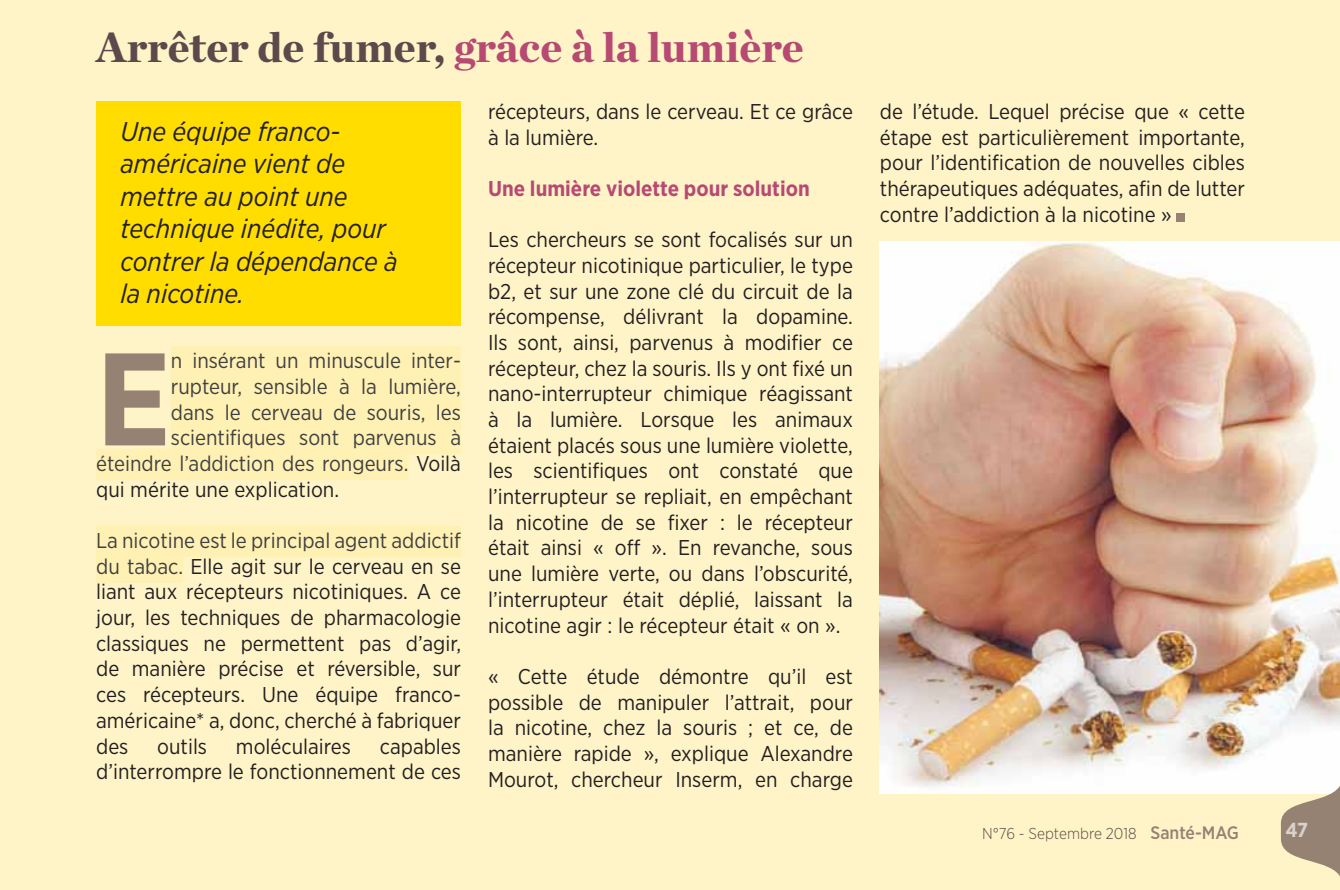
<style>
.page{position:relative;width:1340px;height:890px;background:#fff}
.page>*{position:absolute;margin:0;border:0;box-sizing:border-box;transform-origin:0 0}
.t1{font:700 131.4px "Gotham Narrow";color:#968273}
.t2{font:900 42.75px "Chronicle Deck";color:#5a4a4b}
.t3{font:italic 27px/32.4px "Gotham Narrow";color:#231f20}
.t4{font:21.38px/25.7px "Gotham Narrow";color:#231f20;text-align:justify}
.t5{font:21.38px "Gotham Narrow";color:#404041}
.t6{font:700 21.38px "Gotham Narrow";color:#b64a73}
.t7{font:700 20.25px "Gotham Narrow";color:#d9d1ca}
.t8{font:500 18px "Gotham Narrow";color:#968273}
.t9{font:300 15.75px "Gotham Narrow";color:#5b4a44}
.s1{color:#b64a73}
.s2{color:#231f20}
.s3{color:#404041}
</style>
<div class="page">
<div style="left:0;top:0;width:1339px;height:889px;background:#fff4c8"></div>
<div style="left:171px;top:346px;width:290px;height:31px;background:#fff0b4"></div>
<div style="left:171px;top:371px;width:290px;height:32px;background:#fff0b4"></div>
<div style="left:171px;top:397px;width:290px;height:31px;background:#fff0b4"></div>
<div style="left:171px;top:422px;width:290px;height:32px;background:#fff0b4"></div>
<div style="left:96px;top:448px;width:312px;height:32px;background:#fff0b4"></div>
<div style="left:96px;top:525px;width:365px;height:32px;background:#fff0b4"></div>
<div style="left:96px;top:551px;width:87px;height:31px;background:#fff0b4"></div>
<div style="left:96px;top:102px;width:364px;height:224px;background:#fd0"></div>
<img style="left:880px;top:241px;width:459px;height:552px">
<div style="left:1176px;top:213px;width:9px;height:9px;background:#968273"></div>
<svg style="left:1280px;top:721px;width:59px;height:154px;background:#d6ccc0"></svg>
<h2 class="t2" style="left:96px;top:30px;width:709px">Arrêter de fumer, <span class="s1">grâce à la lumière</span></h2>
<p class="t3" style="left:120px;top:117px;width:279px">Une équipe franco&shy;américaine vient de mettre au point une technique inédite, pour contrer la dépendance à la nicotine.</p>
<h1 class="t1" style="left:96px;top:345px;width:76px">E</h1>
<p class="t5" style="left:171px;top:351px;width:291px">n insérant un minuscule inter-</p>
<p class="t5" style="left:171px;top:377px;width:292px">rupteur, sensible à la lumière,</p>
<p class="t5" style="left:171px;top:402px;width:292px">dans le cerveau de souris, les</p>
<p class="t5" style="left:171px;top:428px;width:292px">scientifiques sont parvenus à</p>
<p class="t5" style="left:96px;top:454px;width:366px">éteindre l’addiction des rongeurs. <span class="s2">Voilà</span></p>
<p class="t4" style="left:96px;top:478px;width:244px">qui mérite une explication.</p>
<p class="t4" style="left:96px;top:529px;width:366px"><span class="s3">La nicotine est le principal agent addictif du tabac.</span> Elle agit sur le cerveau en se liant aux récepteurs nicotiniques. A ce jour, les techniques de pharmacologie classiques ne permettent pas d’agir, de manière précise et réversible, sur ces récepteurs. Une équipe franco&shy;américaine* a, donc, cherché à fabriquer des</p>
<p class="t4" style="left:157px;top:734px;width:51px">outils</p>
<p class="t4" style="left:236px;top:734px;width:117px">moléculaires</p>
<p class="t4" style="left:96px;top:734px;width:366px;text-align:right">capables<br>d’interrompre le fonctionnement de ces</p>
<p class="t4" style="left:488px;top:100px;width:366px">récepteurs, dans le cerveau. Et ce grâce à la lumière.</p>
<p class="t6" style="left:488px;top:180px;width:323px">Une lumière violette pour solution</p>
<p class="t4" style="left:488px;top:228px;width:366px">Les chercheurs se sont focalisés sur un récepteur nicotinique particulier, le type b2, et sur une zone clé du circuit de la récompense, délivrant la dopamine.<br>Ils sont, ainsi, parvenus à modifier ce récepteur, chez la souris. Ils y ont fixé un nano-interrupteur chimique réagissant à la lumière. Lorsque les animaux étaient placés sous une lumière violette, les scientifiques ont constaté que l’interrupteur se repliait, en empêchant la nicotine de se fixer : le récepteur était ainsi « off ». En revanche, sous une lumière verte, ou dans l’obscurité, l’interrupteur était déplié, laissant la nicotine agir : le récepteur était « on ».</p>
<p class="t4" style="left:488px;top:664px;width:366px">« Cette étude démontre qu’il est possible de manipuler l’attrait, pour la nicotine, chez la souris ; et ce, de manière rapide », explique Alexandre Mourot, chercheur Inserm, en charge</p>
<p class="t4" style="left:880px;top:100px;width:366px">de l’étude. Lequel précise que « cette étape est particulièrement importante, pour l’identification de nouvelles cibles thérapeutiques adéquates, afin de lutter contre l’addiction à la nicotine »</p>
<p class="t9" style="left:982px;top:826px;width:156px">N°76 - Septembre 2018</p>
<p class="t7" style="left:1285px;top:821px;width:24px">47</p>
<p class="t8" style="left:1150px;top:824px;width:90px">Santé-MAG</p>
</div>
